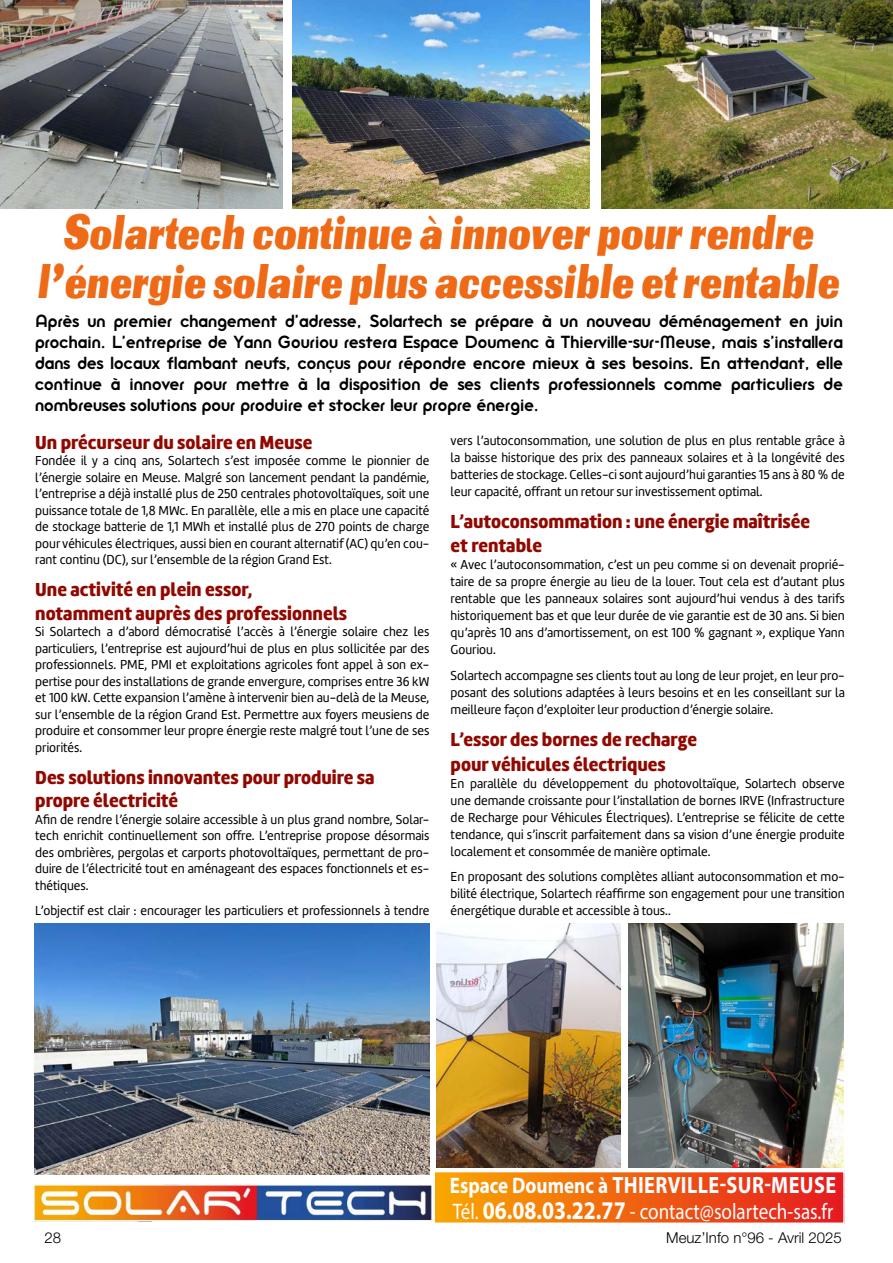
<style>
.page{position:relative;width:893px;height:1263px;background:#fff}
.page>*{position:absolute;margin:0;border:0;box-sizing:border-box;transform-origin:0 0}
.t1{font:43.5px/49.5px "Airline";letter-spacing:.015em;color:#ee6a17;text-align:center;scale:.75 1}
.t2{font:700 23.7px "Myriad Pro";letter-spacing:.02em;color:#fff;scale:.85 1}
.t3{font:22.5px "Myriad Pro";color:#fff;scale:.85 1}
.t4{font:19.5px/21px "Dessau Pro Drei";color:#000;text-align:justify;scale:.94 1}
.t5{font:19.5px/23.7px "Marine Black STD";color:#900800;scale:.94 1}
.t6{font:300 15px "Helvetica Neue LT Pro";color:#000}
.t7{font:13.5px/16.5px "Marine STD";color:#000;text-align:justify;scale:.95 1}
.s1{font-size:22.5px}
.s2{font-weight:700;font-size:25.5px}
</style>
<div class="page">
<div style="left:434px;top:1171px;width:410px;height:52px;background:linear-gradient(to right,#faa700,#e51921)"></div>
<div style="left:433px;top:1171px;width:412px;height:53px;border:2px solid #fff"></div>
<img style="left:34px;top:1185px;width:398px;height:36px">
<img style="left:601px;top:0;width:292px;height:208px">
<img style="left:293px;top:0;width:296px;height:208px">
<img style="left:0;top:0;width:282px;height:208px">
<img style="left:34px;top:924px;width:395px;height:250px">
<img style="left:437px;top:924px;width:184px;height:244px">
<img style="left:628px;top:924px;width:215px;height:244px">
<p class="t1" style="left:38px;top:207px;width:1070px">Solartech continue à innover pour rendre l’énergie solaire plus accessible et rentable</p>
<p class="t4" style="left:35px;top:311px;width:861px">Après un premier changement d’adresse, Solartech se prépare à un nouveau déménagement en juin prochain. L’entreprise de Yann Gouriou restera Espace Doumenc à Thierville-sur-Meuse, mais s’installera dans des locaux flambant neufs, conçus pour répondre encore mieux à ses besoins. En attendant, elle continue à innover pour mettre à la disposition de ses clients professionnels comme particuliers de nombreuses solutions pour produire et stocker leur propre énergie.</p>
<p class="t5" style="left:35px;top:430px;width:296px">Un précurseur du solaire en Meuse</p>
<p class="t7" style="left:35px;top:452px;width:416px">Fondée il y a cinq ans, Solartech s’est imposée comme le pionnier de l’énergie solaire en Meuse. Malgré son lancement pendant la pandémie, l’entreprise a déjà installé plus de 250 centrales photovoltaïques, soit une puissance totale de 1,8 MWc. En parallèle, elle a mis en place une capacité de stockage batterie de 1,1 MWh et installé plus de 270 points de charge pour véhicules électriques, aussi bien en courant alternatif (AC) qu’en cou&shy;rant continu (DC), sur l’ensemble de la région Grand Est.</p>
<p class="t5" style="left:35px;top:578px;width:333px">Une activité en plein essor, notamment auprès des professionnels</p>
<p class="t7" style="left:35px;top:624px;width:416px">Si Solartech a d’abord démocratisé l’accès à l’énergie solaire chez les particuliers, l’entreprise est aujourd’hui de plus en plus sollicitée par des professionnels. PME, PMI et exploitations agricoles font appel à son ex&shy;pertise pour des installations de grande envergure, comprises entre 36 kW et 100 kW. Cette expansion l’amène à intervenir bien au-delà de la Meuse, sur l’ensemble de la région Grand Est. Permettre aux foyers meusiens de produire et consommer leur propre énergie reste malgré tout l’une de ses priorités.</p>
<p class="t5" style="left:35px;top:765px;width:363px">Des solutions innovantes pour produire sa propre électricité</p>
<p class="t7" style="left:35px;top:811px;width:416px">Afin de rendre l’énergie solaire accessible à un plus grand nombre, Solar&shy;tech enrichit continuellement son offre. L’entreprise propose désormais des ombrières, pergolas et carports photovoltaïques, permettant de pro&shy;duire de l’électricité tout en aménageant des espaces fonctionnels et es&shy;thétiques.</p>
<p class="t7" style="left:35px;top:902px;width:416px">L’objectif est clair : encourager les particuliers et professionnels à tendre</p>
<p class="t7" style="left:451px;top:432px;width:416px;line-height:17px">vers l’autoconsommation, une solution de plus en plus rentable grâce à la baisse historique des prix des panneaux solaires et à la longévité des batteries de stockage. Celles-ci sont aujourd’hui garanties 15 ans à 80 % de leur capacité, offrant un retour sur investissement optimal.</p>
<p class="t5" style="left:451px;top:509px;width:384px;line-height:24.2px">L’autoconsommation : une énergie maîtrisée et rentable</p>
<p class="t7" style="left:451px;top:556px;width:416px;line-height:17px">« Avec l’autoconsommation, c’est un peu comme si on devenait proprié&shy;taire de sa propre énergie au lieu de la louer. Tout cela est d’autant plus rentable que les panneaux solaires sont aujourd’hui vendus à des tarifs historiquement bas et que leur durée de vie garantie est de 30 ans. Si bien qu’après 10 ans d’amortissement, on est 100 % gagnant », explique Yann Gouriou.</p>
<p class="t7" style="left:451px;top:667px;width:416px;line-height:17px">Solartech accompagne ses clients tout au long de leur projet, en leur pro&shy;posant des solutions adaptées à leurs besoins et en les conseillant sur la meilleure façon d’exploiter leur production d’énergie solaire.</p>
<p class="t5" style="left:451px;top:728px;width:264px;line-height:24.2px">L’essor des bornes de recharge pour véhicules électriques</p>
<p class="t7" style="left:451px;top:775px;width:416px;line-height:17px">En parallèle du développement du photovoltaïque, Solartech observe une demande croissante pour l’installation de bornes IRVE (Infrastructure de Recharge pour Véhicules Électriques). L’entreprise se félicite de cette tendance, qui s’inscrit parfaitement dans sa vision d’une énergie produite localement et consommée de manière optimale.</p>
<p class="t7" style="left:451px;top:868px;width:416px;line-height:17px">En proposant des solutions complètes alliant autoconsommation et mo&shy;bilité électrique, Solartech réaffirme son engagement pour une transition énergétique durable et accessible à tous..</p>
<p class="t2" style="left:450px;top:1170px;width:456px"><span class="s1">Espace Doumenc à</span> THIERVILLE-SUR-MEUSE</p>
<p class="t3" style="left:453px;top:1197px;width:449px">Tél. <span class="s2">06.08.03.22.77</span> - contact@solartech-sas.fr</p>
<p class="t6" style="left:45px;top:1228px;width:18px">28</p>
<p class="t6" style="left:666px;top:1228px;width:177px">Meuz’Info n°96 - Avril 2025</p>
</div>
